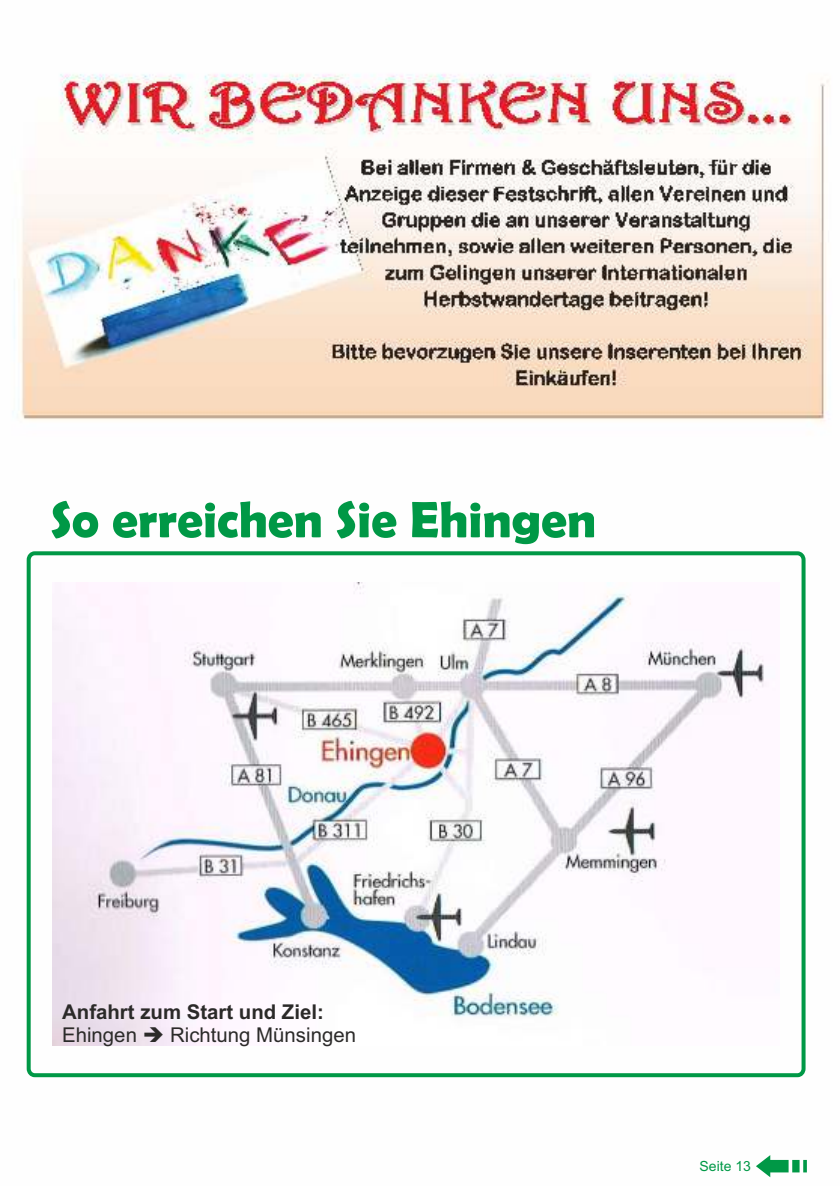
<style>
.page{position:relative;width:840px;height:1191px;background:#fff}
.page>*{position:absolute;margin:0;border:0;box-sizing:border-box;transform-origin:0 0}
.t1{font:700 51.4px "Berlin Sans FB Demi";color:#009846}
.t2{font:20.4px/22.8px "Arial";color:#2b2a29}
.t3{font:14px "Arial";color:#009846}
.s1{font-weight:700}
</style>
<div class="page">
<img style="left:14px;top:73px;width:815px;height:1105px">
<img style="left:53px;top:583px;width:725px;height:462px">
<div style="left:27px;top:551px;width:778px;height:526px;border:4px solid #009846;border-radius:6px"></div>
<svg style="left:755px;top:1155px;width:51px;height:22px"></svg>
<h1 class="t1" style="left:50px;top:490px;width:547px">So erreichen Sie Ehingen</h1>
<p class="t2" style="left:62px;top:1002px;width:295px"><span class="s1">Anfahrt zum Start und Ziel:<br></span>Ehingen ➔ Richtung Münsingen</p>
<p class="t3" style="left:699px;top:1160px;width:53px">Seite 13</p>
</div>
